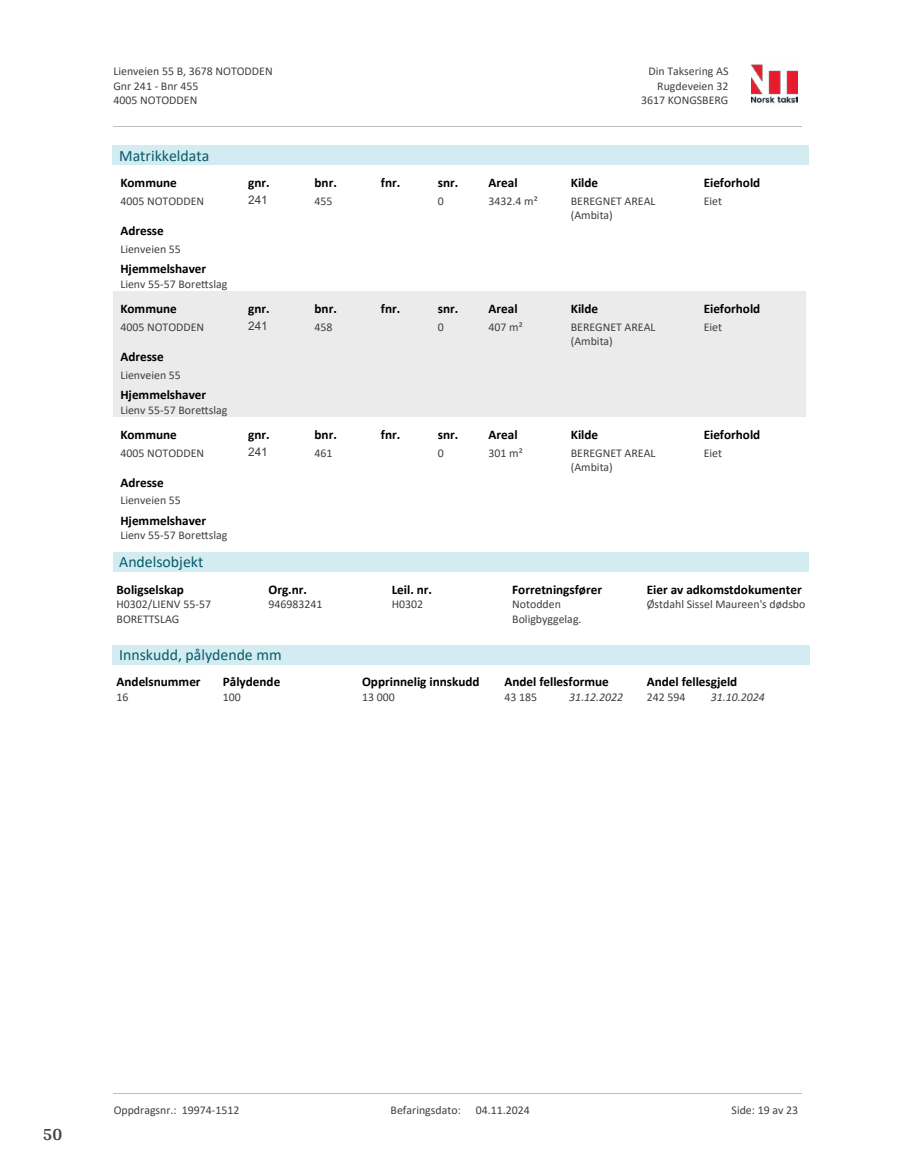
<style>
.page{position:relative;width:915px;height:1172px;background:#fff}
.page>*{position:absolute;margin:0;border:0;box-sizing:border-box;transform-origin:0 0}
.t1{font:700 18px "Arya";color:#414749}
.t2{font:15.75px "Calibri";color:#065c69}
.t3{font:700 13.2px "Calibri";color:#000}
.t4{font:11.85px/14.4px "Calibri";color:#404040}
.t5{font:italic 11.85px "Calibri";color:#404040}
.t6{font:11.85px "Arial";color:#404040}
</style>
<div class="page">
<div style="left:113px;top:146px;width:696px;height:19px;background:#d3ecf1"></div>
<div style="left:113px;top:291px;width:692px;height:126px;background:#ebebeb"></div>
<div style="left:113px;top:552px;width:695px;height:20px;background:#d3ecf1"></div>
<div style="left:113px;top:645px;width:696px;height:19px;background:#d3ecf1"></div>
<img style="left:751px;top:64px;width:46px;height:40px">
<hr style="left:113px;top:127px;width:688px;height:1px;background:#c0c0c0">
<hr style="left:113px;top:1093px;width:688px;height:1px;background:#c0c0c0">
<p class="t4" style="left:113px;top:64px;width:161px">Lienveien 55 B, 3678 NOTODDEN<br>Gnr 241 - Bnr 455<br>4005 NOTODDEN</p>
<p class="t4" style="left:648px;top:64px;width:81px">Din Taksering AS</p>
<p class="t4" style="left:657px;top:78px;width:73px">Rugdeveien 32</p>
<p class="t4" style="left:640px;top:93px;width:89px">3617 KONGSBERG</p>
<h2 class="t2" style="left:119px;top:145px;width:91px">Matrikkeldata</h2>
<p class="t3" style="left:120px;top:173px;width:58px">Kommune</p>
<p class="t4" style="left:120px;top:193px;width:85px">4005 NOTODDEN</p>
<p class="t3" style="left:120px;top:221px;width:45px">Adresse</p>
<p class="t4" style="left:120px;top:241px;width:62px">Lienveien 55</p>
<p class="t3" style="left:120px;top:259px;width:87px">Hjemmelshaver</p>
<p class="t4" style="left:120px;top:276px;width:108px">Lienv 55-57 Bore琀琀slag</p>
<p class="t3" style="left:120px;top:299px;width:58px">Kommune</p>
<p class="t4" style="left:120px;top:319px;width:85px">4005 NOTODDEN</p>
<p class="t3" style="left:120px;top:347px;width:45px">Adresse</p>
<p class="t4" style="left:120px;top:367px;width:62px">Lienveien 55</p>
<p class="t3" style="left:120px;top:385px;width:87px">Hjemmelshaver</p>
<p class="t4" style="left:120px;top:402px;width:108px">Lienv 55-57 Bore琀琀slag</p>
<p class="t3" style="left:120px;top:425px;width:58px">Kommune</p>
<p class="t4" style="left:120px;top:445px;width:85px">4005 NOTODDEN</p>
<p class="t3" style="left:120px;top:473px;width:45px">Adresse</p>
<p class="t4" style="left:120px;top:493px;width:62px">Lienveien 55</p>
<p class="t3" style="left:120px;top:511px;width:87px">Hjemmelshaver</p>
<p class="t4" style="left:120px;top:528px;width:108px">Lienv 55-57 Bore琀琀slag</p>
<h2 class="t2" style="left:119px;top:551px;width:86px">Andelsobjekt</h2>
<p class="t3" style="left:116px;top:580px;width:69px">Boligselskap</p>
<p class="t4" style="left:116px;top:597px;width:96px">H0302/LIENV 55-57<br>BORETTSLAG</p>
<p class="t3" style="left:248px;top:173px;width:23px">gnr.</p>
<p class="t6" style="left:248px;top:192px;width:21px">241</p>
<p class="t3" style="left:314px;top:173px;width:24px">bnr.</p>
<p class="t4" style="left:314px;top:193px;width:20px">455</p>
<p class="t3" style="left:248px;top:299px;width:23px">gnr.</p>
<p class="t6" style="left:248px;top:318px;width:21px">241</p>
<p class="t3" style="left:314px;top:299px;width:24px">bnr.</p>
<p class="t4" style="left:314px;top:319px;width:20px">458</p>
<p class="t3" style="left:248px;top:425px;width:23px">gnr.</p>
<p class="t6" style="left:248px;top:444px;width:21px">241</p>
<p class="t3" style="left:314px;top:425px;width:24px">bnr.</p>
<p class="t4" style="left:314px;top:445px;width:20px">461</p>
<p class="t3" style="left:268px;top:580px;width:40px">Org.nr.</p>
<p class="t4" style="left:268px;top:597px;width:55px">946983241</p>
<h2 class="t2" style="left:119px;top:644px;width:164px">Innskudd, pålydende mm</h2>
<p class="t3" style="left:116px;top:672px;width:86px">Andelsnummer</p>
<p class="t4" style="left:116px;top:690px;width:14px">16</p>
<p class="t3" style="left:223px;top:672px;width:59px">Pålydende</p>
<p class="t4" style="left:223px;top:690px;width:20px">100</p>
<p class="t3" style="left:381px;top:173px;width:21px">fnr.</p>
<p class="t3" style="left:438px;top:173px;width:22px">snr.</p>
<p class="t4" style="left:438px;top:193px;width:8px">0</p>
<p class="t3" style="left:488px;top:173px;width:30px">Areal</p>
<p class="t4" style="left:488px;top:193px;width:51px">3432.4 m²</p>
<p class="t3" style="left:570px;top:173px;width:29px">Kilde</p>
<p class="t4" style="left:570px;top:193px;width:86px">BEREGNET AREAL (Ambita)</p>
<p class="t3" style="left:703px;top:173px;width:58px">Eieforhold</p>
<p class="t4" style="left:703px;top:193px;width:20px">Eiet</p>
<p class="t3" style="left:381px;top:299px;width:21px">fnr.</p>
<p class="t3" style="left:438px;top:299px;width:22px">snr.</p>
<p class="t4" style="left:438px;top:319px;width:8px">0</p>
<p class="t3" style="left:488px;top:299px;width:30px">Areal</p>
<p class="t4" style="left:488px;top:319px;width:36px">407 m²</p>
<p class="t3" style="left:570px;top:299px;width:29px">Kilde</p>
<p class="t4" style="left:570px;top:319px;width:86px">BEREGNET AREAL (Ambita)</p>
<p class="t3" style="left:703px;top:299px;width:58px">Eieforhold</p>
<p class="t4" style="left:703px;top:319px;width:20px">Eiet</p>
<p class="t3" style="left:381px;top:425px;width:21px">fnr.</p>
<p class="t3" style="left:438px;top:425px;width:22px">snr.</p>
<p class="t4" style="left:438px;top:445px;width:8px">0</p>
<p class="t3" style="left:488px;top:425px;width:30px">Areal</p>
<p class="t4" style="left:488px;top:445px;width:36px">301 m²</p>
<p class="t3" style="left:570px;top:425px;width:29px">Kilde</p>
<p class="t4" style="left:570px;top:445px;width:86px">BEREGNET AREAL (Ambita)</p>
<p class="t3" style="left:703px;top:425px;width:58px">Eieforhold</p>
<p class="t4" style="left:703px;top:445px;width:20px">Eiet</p>
<p class="t3" style="left:391px;top:580px;width:42px">Leil. nr.</p>
<p class="t4" style="left:391px;top:597px;width:33px">H0302</p>
<p class="t3" style="left:362px;top:672px;width:119px">Opprinnelig innskudd</p>
<p class="t4" style="left:362px;top:690px;width:34px">13 000</p>
<p class="t3" style="left:512px;top:580px;width:91px">Forretningsfører</p>
<p class="t4" style="left:512px;top:597px;width:71px">Notodden<br>Boligbyggelag.</p>
<p class="t3" style="left:504px;top:672px;width:106px">Andel fellesformue</p>
<p class="t4" style="left:504px;top:690px;width:34px">43 185</p>
<p class="t5" style="left:569px;top:689px;width:55px">31.12.2022</p>
<p class="t3" style="left:646px;top:580px;width:156px">Eier av adkomstdokumenter</p>
<p class="t4" style="left:646px;top:597px;width:160px">Østdahl Sissel Maureen's dødsbo</p>
<p class="t3" style="left:646px;top:672px;width:92px">Andel fellesgjeld</p>
<p class="t4" style="left:646px;top:690px;width:40px">242 594</p>
<p class="t5" style="left:710px;top:689px;width:55px">31.10.2024</p>
<h1 class="t1" style="left:43px;top:1123px;width:21px">50</h1>
<p class="t4" style="left:114px;top:1103px;width:127px">Oppdragsnr.: 19974-1512</p>
<p class="t4" style="left:390px;top:1103px;width:72px">Befaringsdato:</p>
<p class="t4" style="left:475px;top:1103px;width:55px">04.11.2024</p>
<p class="t4" style="left:731px;top:1103px;width:68px">Side: 19 av 23</p>
</div>
